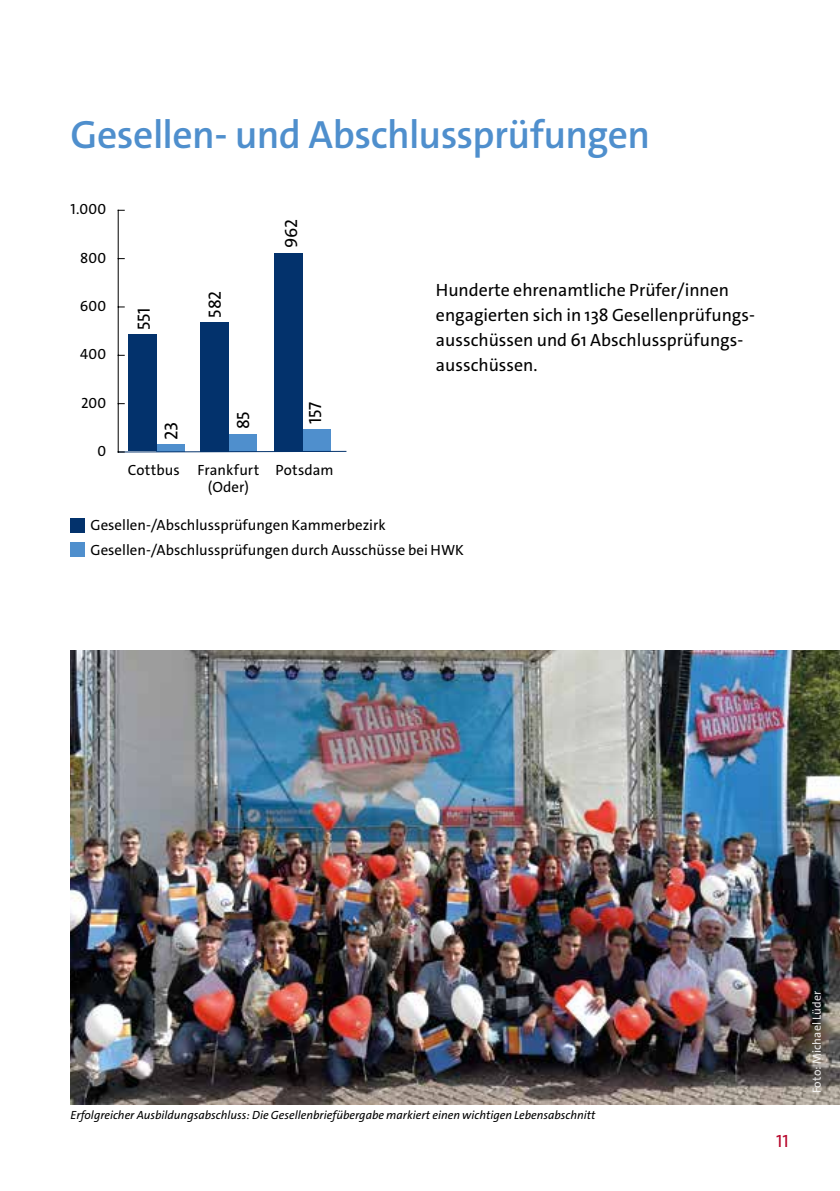
<style>
.page{position:relative;width:840px;height:1191px;background:#fff}
.page>*{position:absolute;margin:0;border:0;box-sizing:border-box;transform-origin:0 0}
.t1{font:600 39.6px "The Sans C4 s";letter-spacing:-.015em;color:#4f8fcd}
.t2{font:18.6px "The Sans C4 s";color:#000}
.t3{font:17.8px/25.2px "The Sans C4 s";color:#000}
.t4{font:17.8px "The Sans C4 s";color:#b8092e}
.t5{font:14.8px/17.8px "The Sans C4 s";color:#000}
.t6{font:italic 11.8px "The Sans C4 s";color:#000}
.t7{font:11.8px "The Sans C4 s";letter-spacing:.015em;color:#fff}
</style>
<div class="page">
<div style="left:156px;top:444px;width:28px;height:7px;background:#4f8fcd"></div>
<div style="left:128px;top:334px;width:28px;height:117px;background:#03326c"></div>
<div style="left:228px;top:434px;width:28px;height:17px;background:#4f8fcd"></div>
<div style="left:200px;top:322px;width:28px;height:129px;background:#03326c"></div>
<div style="left:302px;top:429px;width:28px;height:22px;background:#4f8fcd"></div>
<div style="left:274px;top:253px;width:28px;height:198px;background:#03326c"></div>
<hr style="left:118px;top:210px;width:1px;height:242px;background:#000">
<svg style="left:117px;top:450px;width:230px;height:3px"></svg>
<img style="left:70px;top:650px;width:769px;height:454px">
<div style="left:70px;top:518px;width:15px;height:15px;background:#03326c"></div>
<div style="left:70px;top:542px;width:15px;height:14px;background:#4f8fcd"></div>
<h1 class="t1" style="left:70px;top:109px;width:581px">Gesellen- und Abschlussprüfungen</h1>
<p class="t5" style="left:71px;top:200px;width:37px">1.000</p>
<p class="t5" style="left:80px;top:249px;width:28px">800</p>
<p class="t5" style="left:80px;top:297px;width:28px">600</p>
<p class="t5" style="left:80px;top:345px;width:28px">400</p>
<p class="t5" style="left:81px;top:394px;width:27px">200</p>
<p class="t5" style="left:98px;top:442px;width:10px">0</p>
<p class="t3" style="left:131px;top:330px;width:24px;rotate:-90deg">551</p>
<p class="t3" style="left:202px;top:318px;width:28px;rotate:-90deg">582</p>
<p class="t2" style="left:159px;top:440px;width:20px;rotate:-90deg">23</p>
<p class="t3" style="left:230px;top:429px;width:19px;rotate:-90deg">85</p>
<p class="t3" style="left:278px;top:248px;width:31px;rotate:-90deg">962</p>
<p class="t3" style="left:302px;top:424px;width:24px;rotate:-90deg">157</p>
<p class="t5" style="left:208px;top:461px;width:53px;text-indent:-80px">Cottbus Frankfurt (Oder)</p>
<p class="t5" style="left:275px;top:461px;width:59px">Potsdam</p>
<p class="t3" style="left:435px;top:277px;width:320px">Hunderte ehrenamtliche Prüfer/innen engagierten sich in 138 Gesellenprüfungs&shy;ausschüssen und 61 Abschlussprüfungs&shy;ausschüssen.</p>
<p class="t5" style="left:91px;top:513px;width:374px;line-height:24.6px">Gesellen-/Abschlussprüfungen Kammerbezirk<br>Gesellen-/Abschlussprüfungen durch Ausschüsse bei HWK</p>
<p class="t6" style="left:70px;top:1107px;width:526px">Erfolgreicher Ausbildungsabschluss: Die Gesellenbriefübergabe markiert einen wichtigen Lebensabschnitt</p>
<p class="t4" style="left:775px;top:1129px;width:14px">11</p>
<p class="t7" style="left:808px;top:1093px;width:105px;rotate:-90deg">Foto: Michael Lüder</p>
</div>
